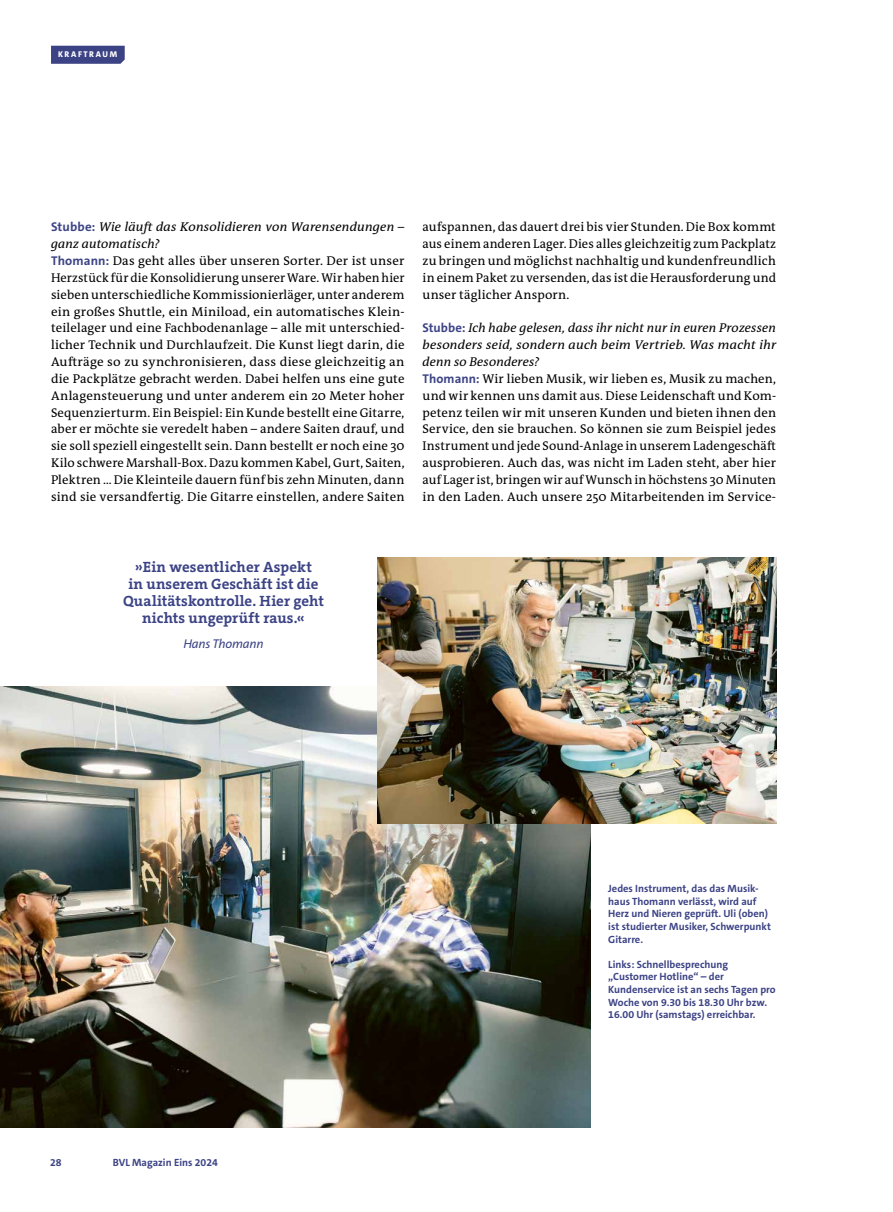
<style>
.page{position:relative;width:893px;height:1212px;background:#fff}
.page>*{position:absolute;margin:0;border:0;box-sizing:border-box;transform-origin:0 0}
.t1{font:700 15px/16.8px "The Serif C5";letter-spacing:.005em;color:#3c4385;text-align:center}
.t2{font:12.75px/16.8px "The Antiqua B W5 Plain";letter-spacing:.01em;color:#000}
.t3{font:italic 12.75px "The Sans C5";letter-spacing:-.02em;color:#3c4385}
.t4{font:700 10.5px/12.6px "The Sans C5";color:#3c4385}
.t5{font:800 8.4px "The Sans C5";letter-spacing:.19em;color:#fff}
.s1{font-family:"The Sans C5";font-weight:700;color:#3c4385}
.s2{font-style:italic}
</style>
<div class="page">
<img style="left:0;top:686px;width:590px;height:442px">
<img style="left:377px;top:558px;width:399px;height:266px">
<svg style="left:51px;top:46px;width:74px;height:18px"></svg>
<p class="t5" style="left:58px;top:48px;width:61px">KRAFTRAUM</p>
<p class="t2" style="left:51px;top:219px;width:355px"><span class="s1">Stubbe:</span> <span class="s2">Wie läuft das Konsolidieren von Warensendungen – ganz automatisch?<br></span><span class="s1">Thomann:</span> Das geht alles über unseren Sorter. Der ist unser Herzstück für die Konsolidierung unserer Ware. Wir haben hier sieben unterschiedliche Kommissionierläger, unter anderem ein großes Shuttle, ein Miniload, ein automatisches Klein&shy;teilelager und eine Fachbodenanlage – alle mit unterschied&shy;licher Technik und Durchlaufzeit. Die Kunst liegt darin, die Aufträge so zu synchronisieren, dass diese gleichzeitig an die Packplätze gebracht werden. Dabei helfen uns eine gute Anlagensteuerung und unter anderem ein 20 Meter hoher Sequenzierturm. Ein Beispiel: Ein Kunde bestellt eine Gitarre, aber er möchte sie veredelt haben – andere Saiten drauf, und sie soll speziell eingestellt sein. Dann bestellt er noch eine 30<br>Kilo schwere Marshall-Box. Dazu kommen Kabel, Gurt, Saiten, Plektren ... Die Kleinteile dauern fünf bis zehn Minuten, dann sind sie versandfertig. Die Gitarre einstellen, andere Saiten</p>
<p class="t2" style="left:423px;top:219px;width:355px;text-align:justify">aufspannen, das dauert drei bis vier Stunden. Die Box kommt aus einem anderen Lager. Dies alles gleichzeitig zum Packplatz zu bringen und möglichst nachhaltig und kundenfreundlich in einem Paket zu versenden, das ist die Herausforderung und unser täglicher Ansporn.</p>
<p class="t2" style="left:423px;top:320px;width:355px"><span class="s1">Stubbe:</span> <span class="s2">Ich habe gelesen, dass ihr nicht nur in euren Prozessen besonders seid, sondern auch beim Vertrieb. Was macht ihr denn so Besonderes?<br></span><span class="s1">Thomann:</span> Wir lieben Musik, wir lieben es, Musik zu machen, und wir kennen uns damit aus. Diese Leidenschaft und Kom&shy;petenz teilen wir mit unseren Kunden und bieten ihnen den Service, den sie brauchen. So können sie zum Beispiel jedes Instrument und jede Sound-Anlage in unserem Ladengeschäft ausprobieren. Auch das, was nicht im Laden steht, aber hier auf Lager ist, bringen wir auf Wunsch in höchstens 30 Minuten in den Laden. Auch unsere 250 Mitarbeitenden im Service-</p>
<p class="t1" style="left:123px;top:559px;width:202px">»Ein wesentlicher Aspekt<br>in unserem Geschäft ist die<br>Qualitätskontrolle. Hier geht nichts ungeprüft raus.«</p>
<p class="t3" style="left:183px;top:635px;width:82px">Hans Thomann</p>
<p class="t4" style="left:50px;top:1156px;width:13px">28</p>
<p class="t4" style="left:113px;top:1156px;width:107px">BVL Magazin Eins 2024</p>
<p class="t4" style="left:608px;top:882px;width:164px">Jedes Instrument, das das Musik&shy;haus Thomann verlässt, wird auf<br>Herz und Nieren geprüft. Uli (oben) ist studierter Musiker, Schwerpunkt<br>Gitarre.</p>
<p class="t4" style="left:608px;top:958px;width:169px">Links: Schnellbesprechung „Customer Hotline“ – der<br>Kundenservice ist an sechs Tagen pro<br>Woche von 9.30 bis 18.30 Uhr bzw.<br>16.00 Uhr (samstags) erreichbar.</p>
</div>
